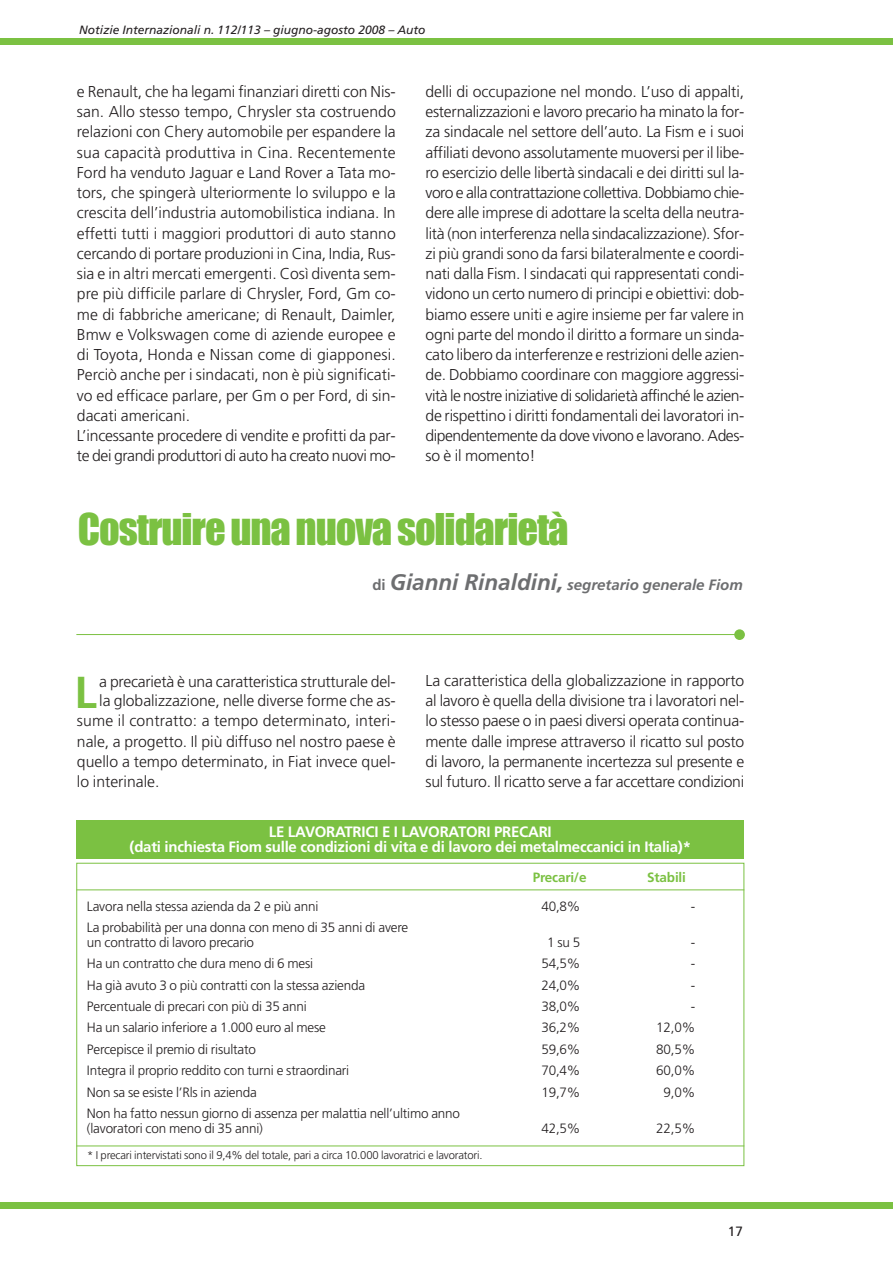
<style>
.page{position:relative;width:893px;height:1263px;background:#fff}
.page>*{position:absolute;margin:0;border:0;box-sizing:border-box;transform-origin:0 0}
.t1{font:700 44.7px "Frutiger";color:#7bc142}
.t2{font:40.5px "Impact";letter-spacing:-.025em;color:#7bc142}
.t3{font:300 15.75px/20.2px "Frutiger";color:#231f20;text-align:justify}
.t4{font:700 15px/15px "Frutiger";letter-spacing:-.015em;color:#fff;text-align:center}
.t5{font:italic 700 15px "Frutiger";color:#6d6e70}
.t6{font:300 13.5px/15px "Frutiger";letter-spacing:-.015em;color:#231f20}
.t7{font:700 13.5px "Frutiger";letter-spacing:-.015em;color:#7bc142}
.t8{font:13.5px "Frutiger";color:#231f20}
.t9{font:italic 12px "Frutiger";color:#231f20}
.t10{font:300 11.25px "Frutiger";letter-spacing:-.015em;color:#231f20}
.s1{font-style:normal}
.s2{font-size:22.5px}
</style>
<div class="page">
<div style="left:0;top:1202px;width:892px;height:6px;background:#7bc142"></div>
<div style="left:0;top:38px;width:892px;height:7px;background:#7bc142"></div>
<div style="left:734px;top:629px;width:10px;height:11px;background:#7bc142;border-radius:50%"></div>
<hr style="left:76px;top:634px;width:664px;height:1px;background:#7bc142">
<div style="left:76px;top:820px;width:668px;height:38px;background:#7bc142"></div>
<svg style="left:78px;top:889px;width:664px;height:257px"></svg>
<hr style="left:76px;top:890px;width:668px;height:1px;background:#7bc142">
<hr style="left:76px;top:1146px;width:668px;height:1px;background:#7bc142">
<p class="t9" style="left:79px;top:25px;width:348px">Notizie Internazionali n. 112/113 – giugno-agosto 2008 – Auto</p>
<p class="t3" style="left:77px;top:83px;width:320px;text-align:left">e Renault, che ha legami finanziari diretti con Nis&shy;san. Allo stesso tempo, Chrysler sta costruendo relazioni con Chery automobile per espandere la sua capacità produttiva in Cina. Recentemente Ford ha venduto Jaguar e Land Rover a Tata mo&shy;tors, che spingerà ulteriormente lo sviluppo e la crescita dell’industria automobilistica indiana. In effetti tutti i maggiori produttori di auto stanno cercando di portare produzioni in Cina, India, Rus&shy;sia e in altri mercati emergenti. Così diventa sem&shy;pre più difficile parlare di Chrysler, Ford, Gm co&shy;me di fabbriche americane; di Renault, Daimler, Bmw e Volkswagen come di aziende europee e di Toyota, Honda e Nissan come di giapponesi.<br>Perciò anche per i sindacati, non è più significati&shy;vo ed efficace parlare, per Gm o per Ford, di sin&shy;dacati americani.<br>L’incessante procedere di vendite e profitti da par&shy;te dei grandi produttori di auto ha creato nuovi mo-</p>
<p class="t3" style="left:425px;top:83px;width:320px">delli di occupazione nel mondo. L’uso di appalti, esternalizzazioni e lavoro precario ha minato la for&shy;za sindacale nel settore dell’auto. La Fism e i suoi affiliati devono assolutamente muoversi per il libe&shy;ro esercizio delle libertà sindacali e dei diritti sul la&shy;voro e alla contrattazione collettiva. Dobbiamo chie&shy;dere alle imprese di adottare la scelta della neutra&shy;lità (non interferenza nella sindacalizzazione). Sfor&shy;zi più grandi sono da farsi bilateralmente e coordi&shy;nati dalla Fism. I sindacati qui rappresentati condi&shy;vidono un certo numero di principi e obiettivi: dob&shy;biamo essere uniti e agire insieme per far valere in ogni parte del mondo il diritto a formare un sinda&shy;cato libero da interferenze e restrizioni delle azien&shy;de. Dobbiamo coordinare con maggiore aggressi&shy;vità le nostre iniziative di solidarietà affinché le azien&shy;de rispettino i diritti fondamentali dei lavoratori in&shy;dipendentemente da dove vivono e lavorano. Ades&shy;so è il momento!</p>
<h2 class="t2" style="left:78px;top:516px;width:492px">Costruire una nuova solidarietà</h2>
<p class="t5" style="left:372px;top:579px;width:372px"><span class="s1">di</span> <span class="s2">Gianni Rinaldini,</span> segretario generale Fiom</p>
<h1 class="t1" style="left:75px;top:674px;width:24px">L</h1>
<p class="t3" style="left:99px;top:674px;width:298px;line-height:18.8px">a precarietà è una caratteristica strutturale del&shy;la globalizzazione, nelle diverse forme che as-</p>
<p class="t3" style="left:77px;top:712px;width:320px">sume il contratto: a tempo determinato, interi&shy;nale, a progetto. Il più diffuso nel nostro paese è quello a tempo determinato, in Fiat invece quel&shy;lo interinale.</p>
<p class="t3" style="left:425px;top:672px;width:320px">La caratteristica della globalizzazione in rapporto al lavoro è quella della divisione tra i lavoratori nel&shy;lo stesso paese o in paesi diversi operata continua&shy;mente dalle imprese attraverso il ricatto sul posto di lavoro, la permanente incertezza sul presente e sul futuro. Il ricatto serve a far accettare condizioni</p>
<p class="t4" style="left:130px;top:826px;width:563px">LE LAVORATRICI E I LAVORATORI PRECARI<br>(dati inchiesta Fiom sulle condizioni di vita e di lavoro dei metalmeccanici in Italia)*</p>
<p class="t7" style="left:532px;top:872px;width:55px">Precari/e</p>
<p class="t7" style="left:647px;top:872px;width:40px">Stabili</p>
<p class="t6" style="left:87px;top:899px;width:233px">Lavora nella stessa azienda da 2 e più anni</p>
<p class="t6" style="left:541px;top:899px;width:41px">40,8%</p>
<p class="t6" style="left:690px;top:899px;width:6px">-</p>
<p class="t6" style="left:87px;top:921px;width:323px">La probabilità per una donna con meno di 35 anni di avere un contratto di lavoro precario</p>
<p class="t6" style="left:547px;top:936px;width:35px">1 su 5</p>
<p class="t6" style="left:690px;top:936px;width:6px">-</p>
<p class="t6" style="left:87px;top:957px;width:228px">Ha un contratto che dura meno di 6 mesi</p>
<p class="t6" style="left:541px;top:957px;width:41px">54,5%</p>
<p class="t6" style="left:690px;top:957px;width:6px">-</p>
<p class="t6" style="left:87px;top:979px;width:280px">Ha già avuto 3 o più contratti con la stessa azienda</p>
<p class="t6" style="left:541px;top:979px;width:41px">24,0%</p>
<p class="t6" style="left:690px;top:979px;width:6px">-</p>
<p class="t6" style="left:87px;top:1000px;width:221px">Percentuale di precari con più di 35 anni</p>
<p class="t6" style="left:541px;top:1000px;width:41px">38,0%</p>
<p class="t6" style="left:690px;top:1000px;width:6px">-</p>
<p class="t6" style="left:87px;top:1021px;width:240px">Ha un salario inferiore a 1.000 euro al mese</p>
<p class="t6" style="left:541px;top:1021px;width:41px">36,2%</p>
<p class="t6" style="left:656px;top:1021px;width:41px">12,0%</p>
<p class="t6" style="left:87px;top:1043px;width:170px">Percepisce il premio di risultato</p>
<p class="t6" style="left:541px;top:1043px;width:41px">59,6%</p>
<p class="t6" style="left:656px;top:1043px;width:41px">80,5%</p>
<p class="t6" style="left:87px;top:1064px;width:264px">Integra il proprio reddito con turni e straordinari</p>
<p class="t6" style="left:541px;top:1064px;width:41px">70,4%</p>
<p class="t6" style="left:656px;top:1064px;width:41px">60,0%</p>
<p class="t6" style="left:87px;top:1085px;width:171px">Non sa se esiste l’Rls in azienda</p>
<p class="t6" style="left:541px;top:1085px;width:41px">19,7%</p>
<p class="t6" style="left:663px;top:1085px;width:33px">9,0%</p>
<p class="t6" style="left:87px;top:1107px;width:374px">Non ha fatto nessun giorno di assenza per malattia nell’ultimo anno (lavoratori con meno di 35 anni)</p>
<p class="t6" style="left:541px;top:1122px;width:41px">42,5%</p>
<p class="t6" style="left:656px;top:1122px;width:41px">22,5%</p>
<p class="t10" style="left:87px;top:1151px;width:397px">* I precari intervistati sono il 9,4% del totale, pari a circa 10.000 lavoratrici e lavoratori.</p>
<p class="t8" style="left:728px;top:1226px;width:17px">17</p>
</div>
